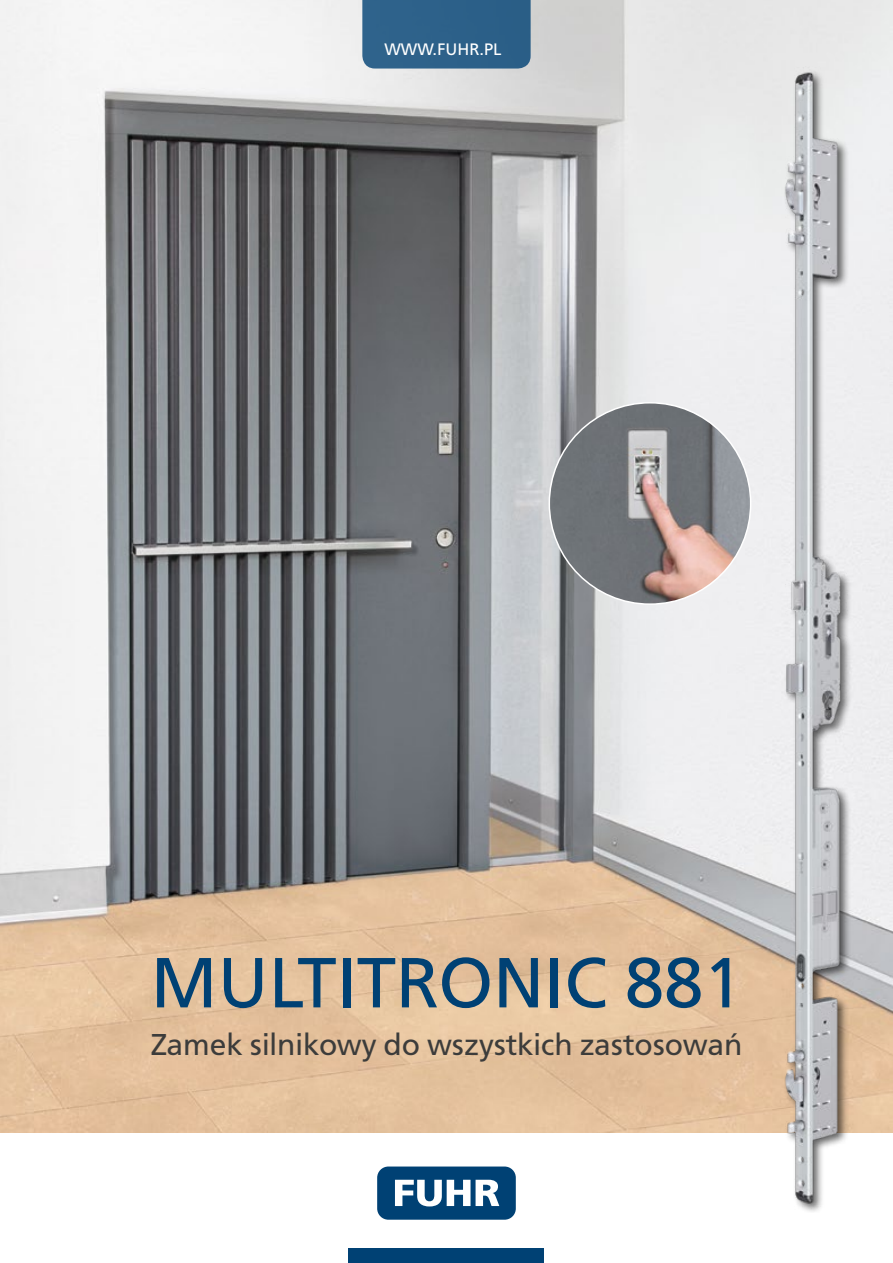
<style>
.page{position:relative;width:893px;height:1263px;background:#fff}
.page>*{position:absolute;margin:0;border:0;box-sizing:border-box;transform-origin:0 0}
.t1{font:70.5px "Free Set";color:#004174}
.t2{font:30px "Free Set";color:#3c3c3b}
.t3{font:16.5px "Free Set";color:#fff}
</style>
<div class="page">
<img style="left:0;top:0;width:893px;height:1132px">
<img style="left:549px;top:403px;width:202px;height:201px;border-radius:101px">
<div style="left:362px;top:0;width:169px;height:69px;background:#2d618a"></div>
<div style="left:349px;top:1248px;width:195px;height:15px;background:#004174"></div>
<div style="left:377px;top:1166px;width:139px;height:54px;background:#004174;border-radius:11px"></div>
<svg style="left:395px;top:1180px;width:75px;height:26px"></svg>
<svg style="left:476px;top:1180px;width:23px;height:26px"></svg>
<img style="left:769px;top:49px;width:114px;height:1163px">
<p class="t3" style="left:384px;top:39px;width:119px">WWW.FUHR.PL</p>
<p class="t1" style="left:150px;top:941px;width:593px">MULTITRONIC 881</p>
<p class="t2" style="left:151px;top:1026px;width:593px">Zamek silnikowy do wszystkich zastosowań</p>
</div>
